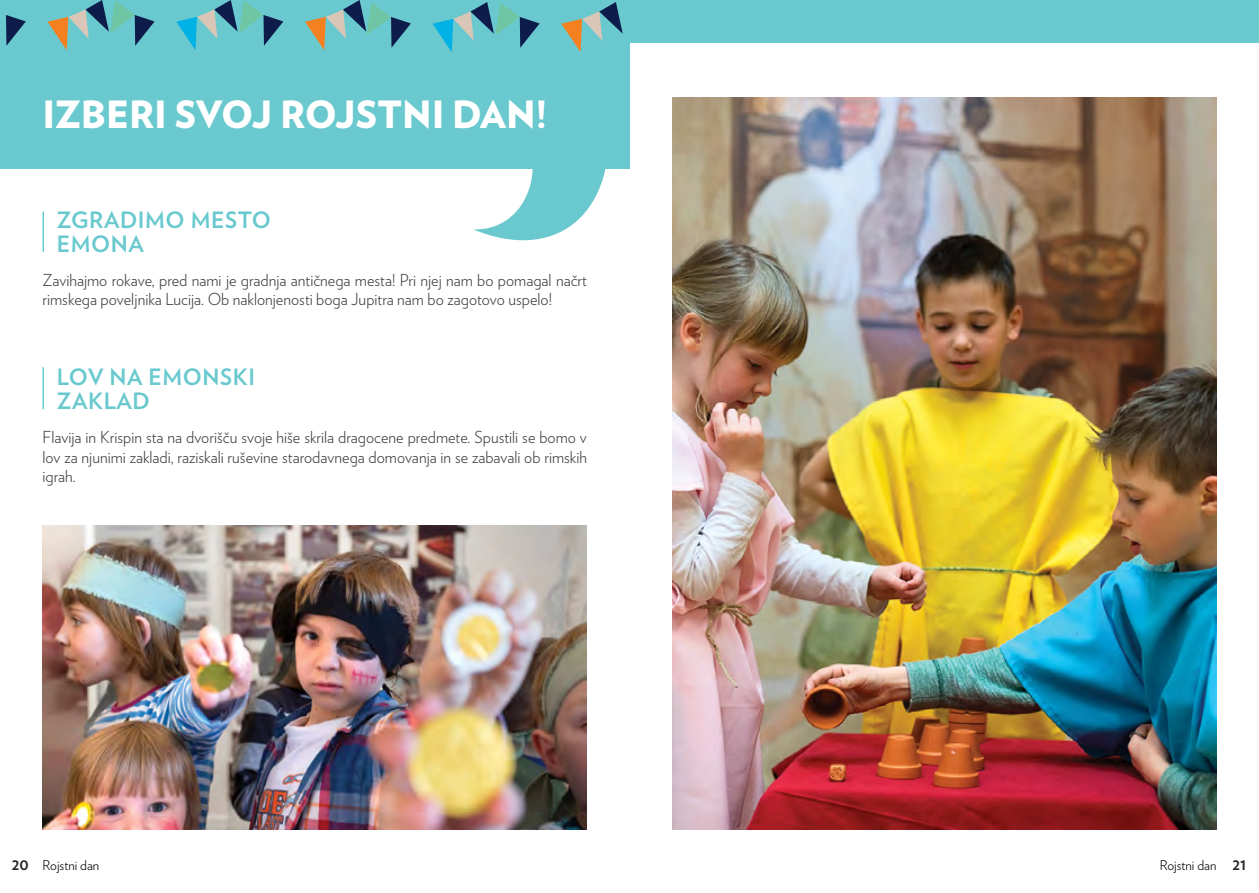
<style>
.page{position:relative;width:1259px;height:893px;background:#fff}
.page>*{position:absolute;margin:0;border:0;box-sizing:border-box;transform-origin:0 0}
.t1{font:900 37.5px "Verlag";color:#fff}
.t2{font:700 22.5px/24px "Verlag";letter-spacing:.025em;color:#69c9ce}
.t3{font:300 16.5px/19.5px "Verlag";color:#414042}
.t4{font:300 13.5px "Verlag";color:#000}
.s1{font-weight:700;font-size:16.5px;color:#292829}
</style>
<div class="page">
<div style="left:0;top:0;width:629px;height:169px;background:#69c9ce"></div>
<hr style="left:43px;top:212px;width:1px;height:40px;background:#69c9ce">
<hr style="left:43px;top:367px;width:1px;height:42px;background:#69c9ce">
<div style="left:0;top:0;width:1259px;height:43px;background:#69c9ce"></div>
<img style="left:672px;top:98px;width:544px;height:731px">
<svg style="left:6px;top:0;width:617px;height:52px"></svg>
<img style="left:43px;top:525px;width:544px;height:304px">
<svg style="left:473px;top:169px;width:133px;height:72px"></svg>
<h1 class="t1" style="left:43px;top:83px;width:506px">IZBERI SVOJ ROJSTNI DAN!</h1>
<h2 class="t2" style="left:57px;top:206px;width:215px">ZGRADIMO MESTO<br>EMONA</h2>
<p class="t3" style="left:43px;top:269px;width:546px">Zavihajmo rokave, pred nami je gradnja antičnega mesta! Pri njej nam bo pomagal načrt rimskega poveljnika Lucija. Ob naklonjenosti boga Jupitra nam bo zagotovo uspelo!</p>
<h2 class="t2" style="left:57px;top:364px;width:200px">LOV NA EMONSKI<br>ZAKLAD</h2>
<p class="t3" style="left:43px;top:426px;width:546px;text-align:justify">Flavija in Krispin sta na dvorišču svoje hiše skrila dragocene predmete. Spustili se bomo v lov za njunimi zakladi, raziskali ruševine starodavnega domovanja in se zabavali ob rimskih igrah.</p>
<p class="t4" style="left:12px;top:856px;width:89px"><span class="s1">20</span> Rojstni dan</p>
<p class="t4" style="left:1159px;top:856px;width:88px">Rojstni dan <span class="s1">21</span></p>
</div>
